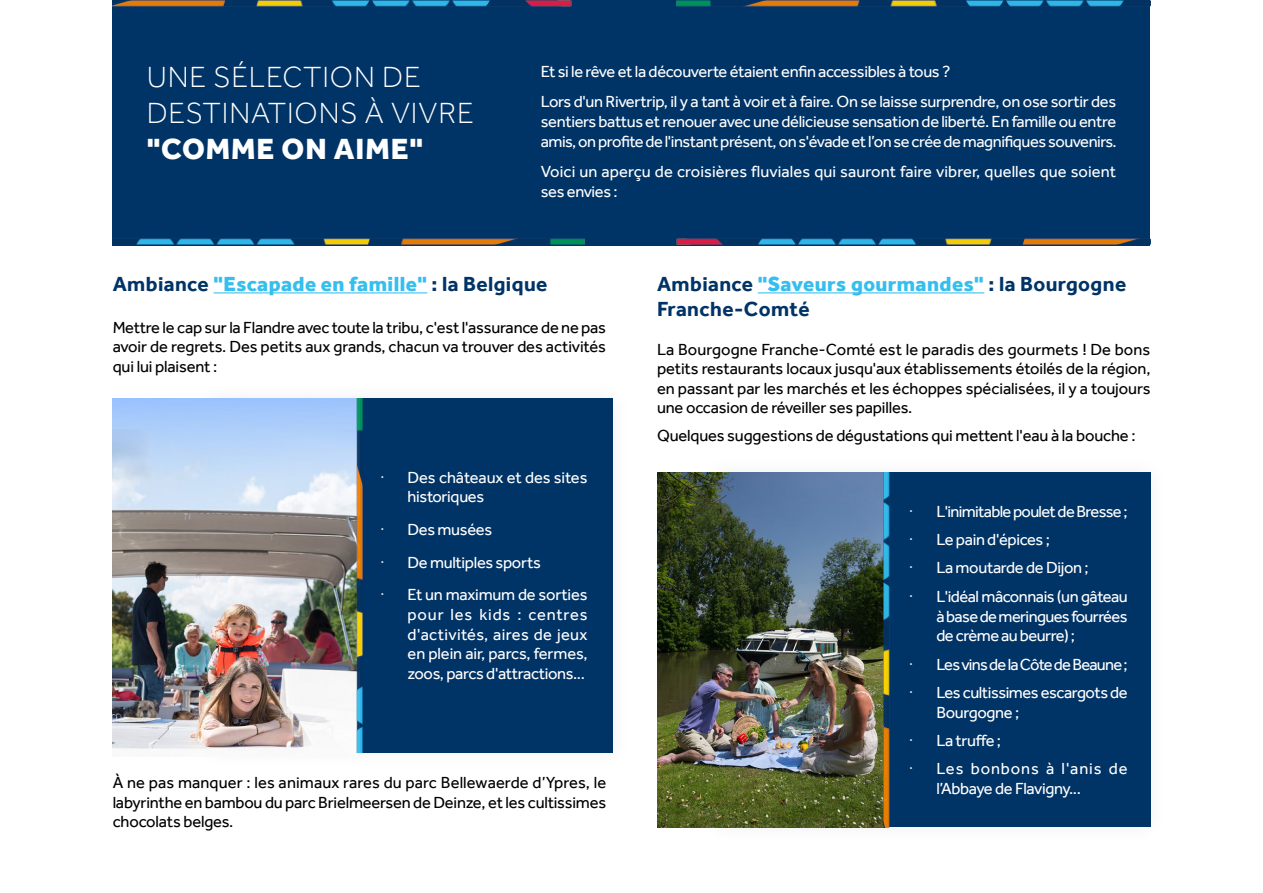
<style>
.page{position:relative;width:1263px;height:893px;background:#fff}
.page>*{position:absolute;margin:0;border:0;box-sizing:border-box;transform-origin:0 0}
.t1{font:300 30px/36px "Effra";letter-spacing:.03em;color:#fff}
.t2{font:700 21px/25.2px "Effra";letter-spacing:.02em;color:#036}
.Paragraphe{font:16.5px/19.8px "Effra";letter-spacing:-.02em;color:#fff;text-align:justify}
.Liste_à_puces{font:16.5px/19.5px "Effra";letter-spacing:-.01em;color:#000;text-align:justify}
.Paragraphe-2{font:16.5px/19.8px "Effra";letter-spacing:.005em;color:#fff}
.Paragraphe-3{font:16.5px "Effra";letter-spacing:-.04em;color:#fff}
.Paragraphe-4{font:16.5px "Effra";letter-spacing:-.045em;color:#fff}
.s1{font-weight:800}
.s2{font-weight:800;color:#36beee}
</style>
<div class="page">
<div style="left:212px;top:398px;width:401px;height:354px;background:#036"></div>
<div style="left:715px;top:473px;width:435px;height:354px;background:#036"></div>
<div style="left:113px;top:0;width:1037px;height:245px;background:#036"></div>
<hr style="left:213px;top:292px;width:214px;height:1px;background:#36beee">
<img style="left:136px;top:238px;width:449px;height:6px">
<img style="left:113px;top:0;width:459px;height:7px">
<hr style="left:758px;top:292px;width:226px;height:1px;background:#36beee">
<img style="left:676px;top:238px;width:464px;height:6px">
<img style="left:676px;top:0;width:448px;height:7px">
<img style="left:113px;top:398px;width:246px;height:355px">
<img style="left:657px;top:473px;width:226px;height:354px">
<img style="left:883px;top:473px;width:7px;height:354px">
<img style="left:299px;top:398px;width:63px;height:354px">
<h1 class="t1" style="left:147px;top:58px;width:329px">UNE SÉLECTION DE<br>DESTINATIONS À VIVRE <span class="s1">"COMME ON AIME"</span></h1>
<p class="Paragraphe" style="left:541px;top:61px;width:411px">Et si le rêve et la découverte étaient enfin accessibles à tous ?</p>
<p class="Paragraphe" style="left:541px;top:92px;width:577px">Lors d'un Rivertrip, il y a tant à voir et à faire. On se laisse surprendre, on ose sortir des sentiers battus et renouer avec une délicieuse sensation de liberté. En famille ou entre amis, on profite de l'instant présent, on s'évade et l’on se crée de magnifiques souvenirs.</p>
<p class="Paragraphe-2" style="left:541px;top:162px;width:577px">Voici un aperçu de croisières fluviales qui sauront faire vibrer, quelles que soient ses envies :</p>
<h2 class="t2" style="left:113px;top:271px;width:436px">Ambiance <span class="s2">"Escapade en famille"</span> : la Belgique</h2>
<p class="Liste_à_puces" style="left:113px;top:317px;width:495px">Mettre le cap sur la Flandre avec toute la tribu, c'est l'assurance de ne pas avoir de regrets. Des petits aux grands, chacun va trouver des activités qui lui plaisent :</p>
<p class="Paragraphe" style="left:381px;top:467px;width:5px">∙</p>
<p class="Paragraphe" style="left:408px;top:467px;width:181px">Des châteaux et des sites historiques</p>
<p class="Paragraphe" style="left:381px;top:519px;width:5px">∙</p>
<p class="Paragraphe" style="left:408px;top:519px;width:86px">Des musées</p>
<p class="Paragraphe" style="left:381px;top:552px;width:5px">∙</p>
<p class="Paragraphe" style="left:408px;top:552px;width:135px">De multiples sports</p>
<p class="Paragraphe" style="left:381px;top:584px;width:5px">∙</p>
<p class="Paragraphe" style="left:408px;top:584px;width:182px">Et un maximum de sorties pour les kids : centres d'activités, aires de jeux en plein air, parcs, fermes, zoos, parcs d'attractions...</p>
<p class="Liste_à_puces" style="left:113px;top:773px;width:495px">À ne pas manquer : les animaux rares du parc Bellewaerde d’Ypres, le labyrinthe en bambou du parc Brielmeersen de Deinze, et les cultissimes chocolats belges.</p>
<h2 class="t2" style="left:657px;top:271px;width:471px">Ambiance <span class="s2">"Saveurs gourmandes"</span> : la Bourgogne<br>Franche-Comté</h2>
<p class="Liste_à_puces" style="left:657px;top:339px;width:495px">La Bourgogne Franche-Comté est le paradis des gourmets ! De bons petits restaurants locaux jusqu'aux établissements étoilés de la région, en passant par les marchés et les échoppes spécialisées, il y a toujours une occasion de réveiller ses papilles.</p>
<p class="Liste_à_puces" style="left:657px;top:426px;width:480px">Quelques suggestions de dégustations qui mettent l'eau à la bouche :</p>
<p class="Paragraphe" style="left:909px;top:501px;width:5px">∙</p>
<p class="Paragraphe-3" style="left:936px;top:501px;width:193px">L'inimitable poulet de Bresse ;</p>
<p class="Paragraphe" style="left:909px;top:529px;width:5px">∙</p>
<p class="Paragraphe" style="left:936px;top:529px;width:115px">Le pain d'épices ;</p>
<p class="Paragraphe" style="left:909px;top:558px;width:5px">∙</p>
<p class="Paragraphe" style="left:936px;top:558px;width:154px">La moutarde de Dijon ;</p>
<p class="Paragraphe" style="left:909px;top:586px;width:5px">∙</p>
<p class="Paragraphe" style="left:936px;top:586px;width:193px">L'idéal mâconnais (un gâteau à base de meringues fourrées de crème au beurre) ;</p>
<p class="Paragraphe" style="left:909px;top:654px;width:5px">∙</p>
<p class="Paragraphe-4" style="left:936px;top:654px;width:193px">Les vins de la Côte de Beaune ;</p>
<p class="Paragraphe" style="left:909px;top:682px;width:5px">∙</p>
<p class="Paragraphe" style="left:936px;top:682px;width:193px">Les cultissimes escargots de<br>Bourgogne ;</p>
<p class="Paragraphe" style="left:909px;top:730px;width:5px">∙</p>
<p class="Paragraphe" style="left:936px;top:730px;width:66px">La truffe ;</p>
<p class="Paragraphe" style="left:909px;top:759px;width:5px">∙</p>
<p class="Paragraphe" style="left:936px;top:759px;width:193px">Les bonbons à l'anis de l’Abbaye de Flavigny...</p>
</div>
